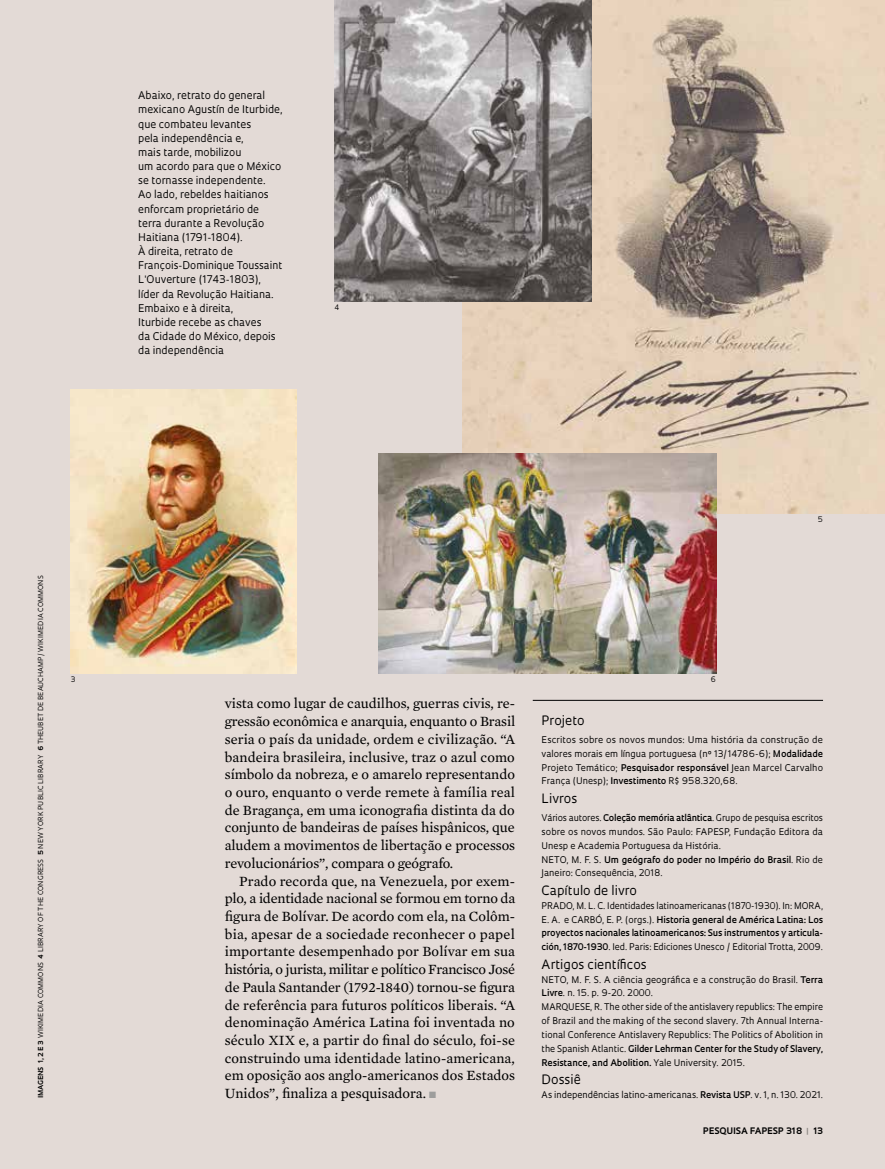
<style>
.page{position:relative;width:885px;height:1169px;background:#fff}
.page>*{position:absolute;margin:0;border:0;box-sizing:border-box;transform-origin:0 0}
.t1{font:14.4px/17.7px "Mercury Text G2";color:#000;text-align:justify}
.t2{font:12.6px "Oculum";color:#000}
.t3{font:10.35px/14.1px "Oculum";color:#000}
.t4{font:9px/14px "Oculum";color:#000;text-align:justify}
.t5{font:700 8.7px "Oculum";letter-spacing:.015em;color:#000}
.t6{font:7.35px "Oculum";color:#000}
.t7{font:6.75px "Oculum";letter-spacing:.02em;color:#000}
.t8{font:700 6.75px "Oculum";letter-spacing:.015em;color:#000}
.s1{font-weight:700}
.s2{color:#9d9d9c}
.s3{font-weight:600}
</style>
<div class="page">
<div style="left:0;top:0;width:885px;height:1168px;background:#e3dad6"></div>
<hr style="left:533px;top:700px;width:290px;height:1px;background:#000">
<img style="left:463px;top:0;width:422px;height:513px">
<img style="left:334px;top:0;width:257px;height:301px">
<img style="left:71px;top:390px;width:226px;height:283px">
<img style="left:379px;top:453px;width:337px;height:220px">
<p class="t3" style="left:138px;top:88px;width:146px">Abaixo, retrato do general mexicano Agustín de Iturbide, que combateu levantes<br>pela independência e,<br>mais tarde, mobilizou<br>um acordo para que o México se tornasse independente.<br>Ao lado, rebeldes haitianos enforcam proprietário de terra durante a Revolução<br>Haitiana (1791-1804).<br>À direita, retrato de<br>François-Dominique Toussaint<br>L'Ouverture (1743-1803), líder da Revolução Haitiana.<br>Embaixo e à direita,<br>Iturbide recebe as chaves<br>da Cidade do México, depois da independência</p>
<p class="t6" style="left:334px;top:302px;width:6px">4</p>
<p class="t7" style="left:36px;top:1063px;width:489px;rotate:-90deg"><span class="s1">1, 2 E 3</span> WIKIMEDIA COMMONS <span class="s1">4</span> LIBRARY OF THE CONGRESS <span class="s1">5</span> NEW YORK PUBLIC LIBRARY <span class="s1">6</span> THEUBET DE BEAUCHAMP/WIKIMEDIA COMMONS</p>
<p class="t8" style="left:36px;top:1098px;width:33px;rotate:-90deg">IMAGENS</p>
<p class="t6" style="left:71px;top:674px;width:6px">3</p>
<p class="t6" style="left:818px;top:514px;width:7px">5</p>
<p class="t1" style="left:225px;top:694px;width:292px">vista como lugar de caudilhos, guerras civis, re&shy;gressão econômica e anarquia, enquanto o Brasil seria o país da unidade, ordem e civilização. “A bandeira brasileira, inclusive, traz o azul como símbolo da nobreza, e o amarelo representando o ouro, enquanto o verde remete à família real de Bragança, em uma iconografia distinta da do conjunto de bandeiras de países hispânicos, que aludem a movimentos de libertação e processos revolucionários”, compara o geógrafo.</p>
<p class="t1" style="left:225px;top:871px;width:292px;text-indent:14px">Prado recorda que, na Venezuela, por exem&shy;plo, a identidade nacional se formou em torno da figura de Bolívar. De acordo com ela, na Colôm&shy;bia, apesar de a sociedade reconhecer o papel importante desempenhado por Bolívar em sua história, o jurista, militar e político Francisco José de Paula Santander (1792-1840) tornou-se figura de referência para futuros políticos liberais. “A denominação América Latina foi inventada no século XIX e, a partir do final do século, foi-se construindo uma identidade latino-americana, em oposição aos anglo-americanos dos Estados</p>
<h1 class="t1" style="left:225px;top:1083px;width:213px">Unidos”, finaliza a pesquisadora. <span class="s2">■</span></h1>
<p class="t6" style="left:711px;top:674px;width:7px">6</p>
<h2 class="t2" style="left:542px;top:711px;width:45px">Projeto</h2>
<p class="t4" style="left:542px;top:732px;width:283px">Escritos sobre os novos mundos: Uma história da construção de valores morais em língua portuguesa (nº 13/14786-6); <span class="s3">Modalidade </span>Projeto Temático; <span class="s3">Pesquisador responsável</span> Jean Marcel Carvalho França (Unesp); <span class="s3">Investimento</span> R$ 958.320,68.</p>
<h2 class="t2" style="left:542px;top:790px;width:37px">Livros</h2>
<p class="t4" style="left:542px;top:810px;width:283px;text-align:left">Vários autores. <span class="s3">Coleção memória atlântica</span>. Grupo de pesquisa escritos sobre os novos mundos. São Paulo: FAPESP, Fundação Editora da Unesp e Academia Portuguesa da História.<br>NETO, M. F. S. <span class="s3">Um geógrafo do poder no Império do Brasil</span>. Rio de Janeiro: Consequência, 2018.</p>
<h2 class="t2" style="left:542px;top:882px;width:97px">Capítulo de livro</h2>
<p class="t4" style="left:542px;top:898px;width:283px">PRADO, M. L. C. Identidades latinoamericanas (1870-1930). In: MORA, E. A. e CARBÓ, E. P. (orgs.). <span class="s3">Historia general de América Latina: Los proyectos nacionales latinoamericanos: Sus instrumentos y articula&shy;ción, 1870-1930</span>. Ied. Paris: Ediciones Unesco / Editorial Trotta, 2009.</p>
<h2 class="t2" style="left:542px;top:955px;width:107px">Artigos científicos</h2>
<p class="t4" style="left:542px;top:972px;width:283px;text-align:left">NETO, M. F. S. A ciência geográfica e a construção do Brasil. <span class="s3">Terra Livre</span>. n. 15. p. 9-20. 2000.<br>MARQUESE, R. The other side of the antislavery republics: The empire of Brazil and the making of the second slavery. 7th Annual Interna&shy;tional Conference Antislavery Republics: The Politics of Abolition in the Spanish Atlantic. <span class="s3">Gilder Lehrman Center for the Study of Slavery, Resistance, and Abolition.</span> Yale University. 2015.</p>
<h2 class="t2" style="left:542px;top:1071px;width:41px">Dossiê</h2>
<p class="t4" style="left:542px;top:1087px;width:283px">As independências latino-americanas. <span class="s3">Revista USP</span>. v. 1, n. 130. 2021.</p>
<p class="t5" style="left:703px;top:1124px;width:122px">PESQUISA FAPESP 318 <span class="s2">|</span> 13</p>
</div>
